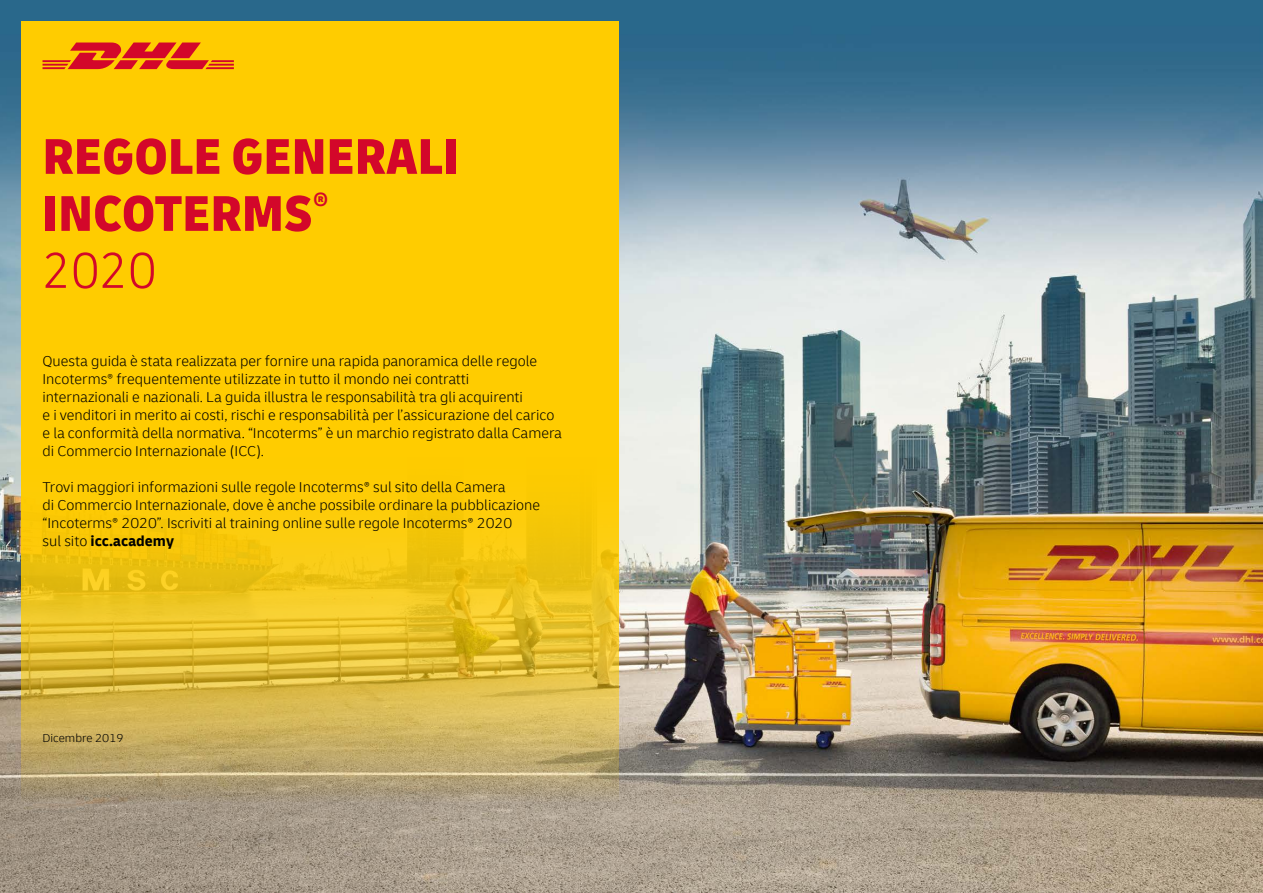
<style>
.page{position:relative;width:1263px;height:893px;background:#fff}
.page>*{position:absolute;margin:0;border:0;box-sizing:border-box;transform-origin:0 0}
.t1{font:900 condensed 52.5px/57px "Delivery";color:#d3072a}
.t2{font:300 15px/18px "Delivery";color:#000}
.t3{font:300 12px "Delivery";color:#000}
.s1{font-weight:300}
.s2{font-weight:700}
</style>
<div class="page">
<img style="left:0;top:0;width:1263px;height:893px">
<svg style="left:21px;top:408px;width:598px;height:417px;background:#e1bc31"></svg>
<div style="left:21px;top:21px;width:598px;height:387px;background:#fc0"></div>
<svg style="left:43px;top:43px;width:191px;height:26px"></svg>
<h1 class="t1" style="left:43px;top:128px;width:418px">REGOLE GENERALI<br>INCOTERMS<sup>®<br></sup><span class="s1">2020</span></h1>
<p class="t2" style="left:43px;top:352px;width:521px">Questa guida è stata realizzata per fornire una rapida panoramica delle regole Incoterms<sup>®</sup> frequentemente utilizzate in tutto il mondo nei contratti<br>internazionali e nazionali. La guida illustra le responsabilità tra gli acquirenti<br>e i venditori in merito ai costi, rischi e responsabilità per l’assicurazione del carico e la conformità della normativa. “Incoterms” è un marchio registrato dalla Camera di Commercio Internazionale (ICC).</p>
<p class="t2" style="left:43px;top:478px;width:499px">Trovi maggiori informazioni sulle regole Incoterms<sup>®</sup> sul sito della Camera<br>di Commercio Internazionale, dove è anche possibile ordinare la pubblicazione “Incoterms<sup>®</sup> 2020”. Iscriviti al training online sulle regole Incoterms<sup>®</sup> 2020<br>sul sito <span class="s2">icc.academy</span></p>
<p class="t3" style="left:43px;top:731px;width:82px">Dicembre 2019</p>
</div>
